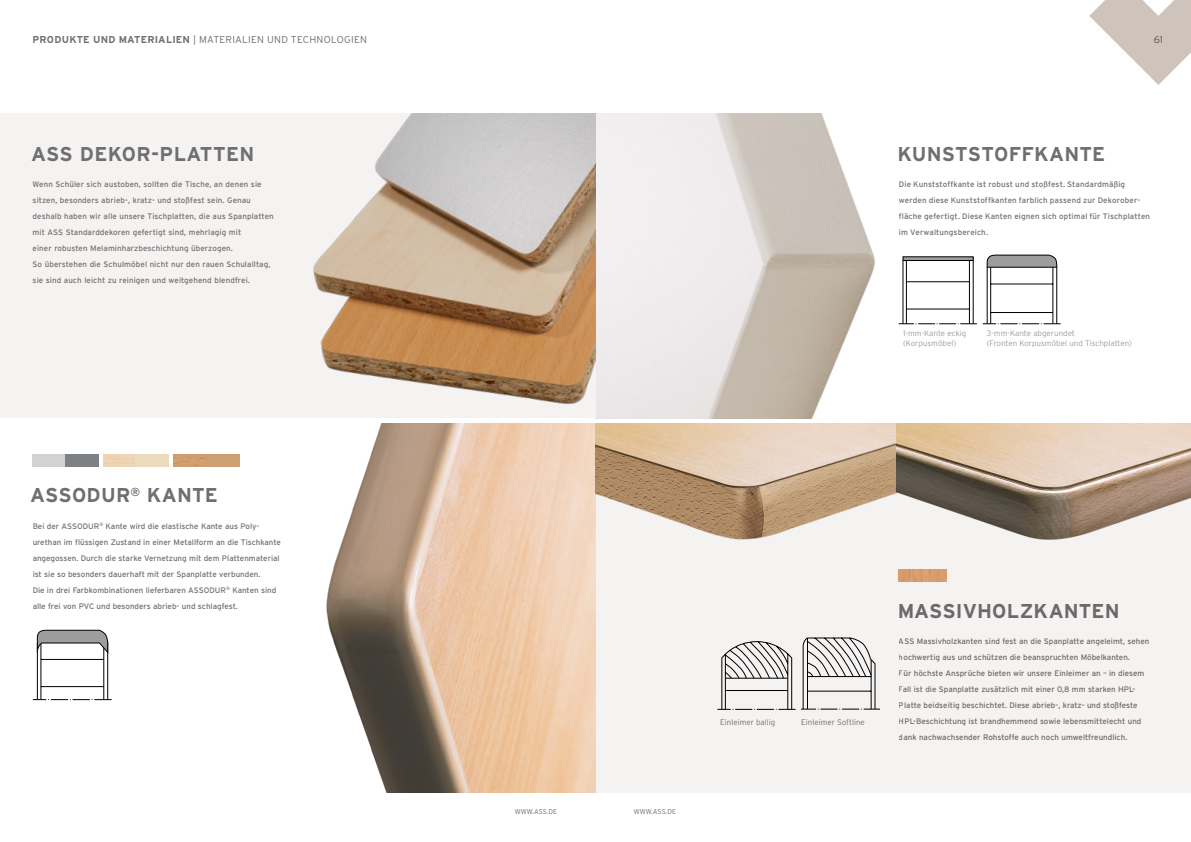
<style>
.page{position:relative;width:1191px;height:842px;background:#fff}
.page>*{position:absolute;margin:0;border:0;box-sizing:border-box;transform-origin:0 0}
.t1{font:700 20px "Interstate";letter-spacing:.005em;color:#706f6f}
.t2{font:300 10px "Interstate";letter-spacing:.02em;color:#706f6f}
.t3{font:8px/16px "Interstate";color:#706f6f}
.t4{font:300 8px/10px "Interstate";color:#9d9d9c}
.t5{font:300 8px "Interstate";color:#706f6f}
.t6{font:300 7px "Interstate";color:#706f6f}
.s1{font-weight:700}
</style>
<div class="page">
<div style="left:595px;top:424px;width:596px;height:368px;background:#f5f3f2"></div>
<img style="left:326px;top:424px;width:269px;height:368px">
<svg style="left:33px;top:630px;width:78px;height:70px"></svg>
<img style="left:103px;top:454px;width:33px;height:12px">
<img style="left:174px;top:454px;width:32px;height:12px">
<svg style="left:1089px;top:0;width:102px;height:85px"></svg>
<img style="left:595px;top:113px;width:280px;height:305px">
<img style="left:595px;top:424px;width:301px;height:119px">
<img style="left:896px;top:424px;width:295px;height:116px">
<hr style="left:969px;top:260px;width:1px;height:64px;background:#000">
<hr style="left:906px;top:260px;width:1px;height:64px;background:#000">
<hr style="left:906px;top:281px;width:63px;height:1px;background:#000">
<hr style="left:906px;top:309px;width:63px;height:1px;background:#000">
<svg style="left:899px;top:324px;width:77px;height:1px"></svg>
<hr style="left:902px;top:260px;width:1px;height:64px;background:#000">
<hr style="left:973px;top:260px;width:1px;height:64px;background:#000">
<div style="left:902px;top:257px;width:71px;height:4px;border:1px solid #000"></div>
<hr style="left:1052px;top:267px;width:1px;height:57px;background:#000">
<hr style="left:990px;top:267px;width:1px;height:57px;background:#000">
<hr style="left:990px;top:284px;width:63px;height:1px;background:#000">
<hr style="left:990px;top:312px;width:63px;height:1px;background:#000">
<svg style="left:983px;top:323px;width:77px;height:1px"></svg>
<hr style="left:987px;top:267px;width:1px;height:57px;background:#000">
<hr style="left:1056px;top:267px;width:1px;height:57px;background:#000">
<svg style="left:986px;top:255px;width:71px;height:13px"></svg>
<svg style="left:717px;top:641px;width:78px;height:69px"></svg>
<svg style="left:801px;top:638px;width:78px;height:72px"></svg>
<img style="left:899px;top:570px;width:47px;height:12px">
<svg style="left:0;top:113px;width:595px;height:305px;fill:#f5f3f2"></svg>
<p class="t2" style="left:33px;top:33px;width:336px"><span class="s1">PRODUKTE UND MATERIALIEN</span> | MATERIALIEN UND TECHNOLOGIEN</p>
<h1 class="t1" style="left:31px;top:143px;width:225px">ASS DEKOR-PLATTEN</h1>
<p class="t3" style="left:33px;top:176px;width:243px">Wenn Schüler sich austoben, sollten die Tische, an denen sie sitzen, besonders abrieb-, kratz- und stoßfest sein. Genau deshalb haben wir alle unsere Tischplatten, die aus Spanplatten mit ASS Standarddekoren gefertigt sind, mehrlagig mit<br>einer robusten Melaminharzbeschichtung überzogen.<br>So überstehen die Schulmöbel nicht nur den rauen Schulalltag, sie sind auch leicht zu reinigen und weitgehend blendfrei.</p>
<h1 class="t1" style="left:30px;top:484px;width:189px">ASSODUR<sup>®</sup> KANTE</h1>
<p class="t3" style="left:33px;top:518px;width:250px">Bei der ASSODUR<sup>®</sup> Kante wird die elastische Kante aus Poly&shy;urethan im flüssigen Zustand in einer Metallform an die Tischkante angegossen. Durch die starke Vernetzung mit dem Plattenmaterial ist sie so besonders dauerhaft mit der Spanplatte verbunden.<br>Die in drei Farbkombinationen lieferbaren ASSODUR<sup>®</sup> Kanten sind alle frei von PVC und besonders abrieb- und schlagfest.</p>
<p class="t2" style="left:1153px;top:33px;width:11px">61</p>
<h1 class="t1" style="left:897px;top:143px;width:209px">KUNSTSTOFFKANTE</h1>
<p class="t3" style="left:899px;top:176px;width:253px">Die Kunststoffkante ist robust und stoßfest. Standardmäßig werden diese Kunststoffkanten farblich passend zur Dekorober&shy;fläche gefertigt. Diese Kanten eignen sich optimal fü r Tischplatten im Verwaltungsbereich.</p>
<p class="t4" style="left:903px;top:328px;width:65px">1-mm-Kante eckig (Korpusmöbel)</p>
<p class="t4" style="left:986px;top:328px;width:146px">3-mm-Kante abgerundet<br>(Fronten Korpusmöbel und Tischplatten)</p>
<p class="t6" style="left:515px;top:807px;width:44px">WWW.ASS.DE</p>
<p class="t6" style="left:634px;top:807px;width:44px">WWW.ASS.DE</p>
<p class="t5" style="left:720px;top:717px;width:57px">Einleimer ballig</p>
<p class="t5" style="left:801px;top:717px;width:65px">Einleimer Softline</p>
<h1 class="t1" style="left:897px;top:600px;width:224px">MASSIVHOLZKANTEN</h1>
<p class="t3" style="left:899px;top:633px;width:252px">ASS Massivholzkanten sind fest an die Spanplatte angeleimt, sehen hochwertig aus und schützen die beanspruchten Möbelkanten.<br>Für höchste Ansprüche bieten wir unsere Einleimer an – in diesem Fall ist die Spanplatte zusätzlich mit einer 0,8 mm starken HPL-Platte beidseitig beschichtet. Diese abrieb-, kratz- und stoßfeste HPL-Beschichtung ist brandhemmend sowie lebensmittelecht und dank nachwachsender Rohstoffe auch noch umweltfreundlich.</p>
</div>
